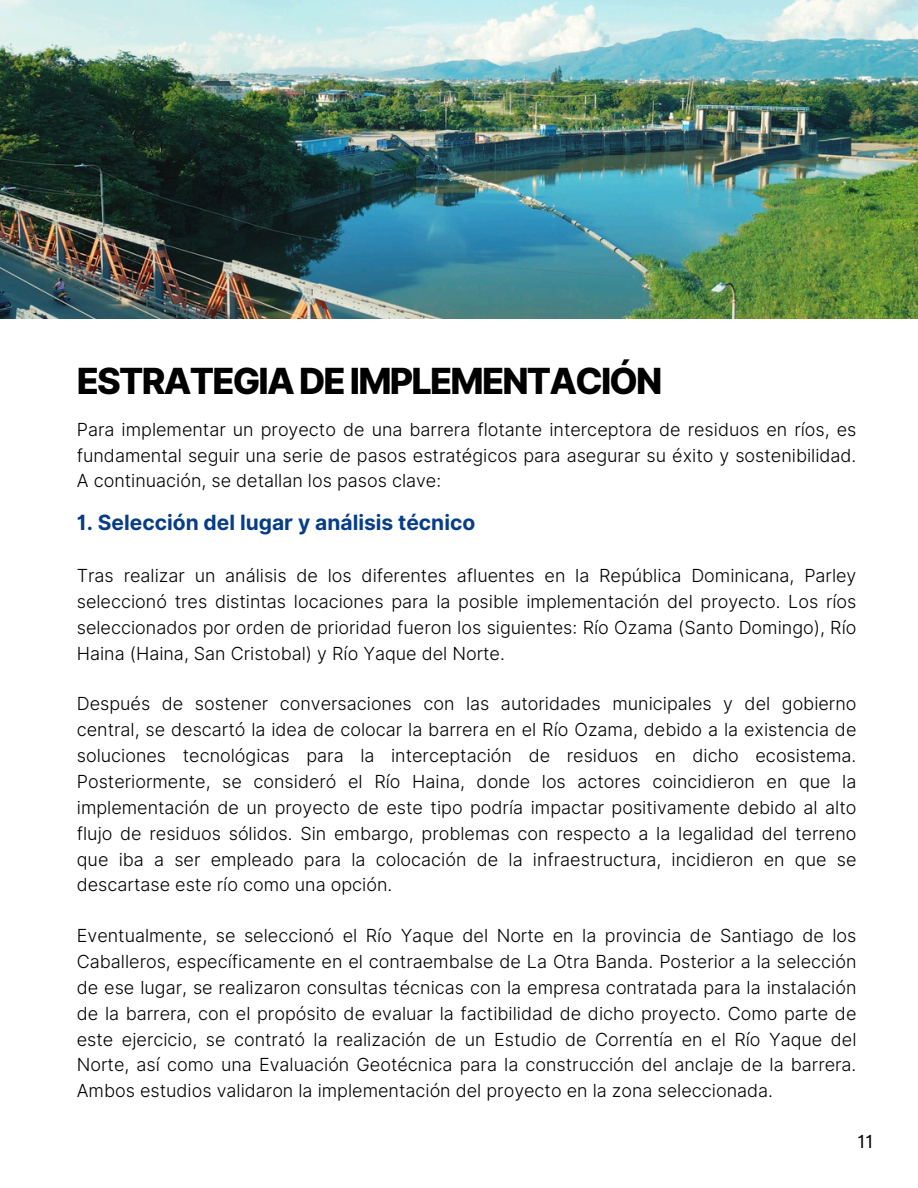
<style>
.page{position:relative;width:918px;height:1188px;background:#fff}
.page>*{position:absolute;margin:0;border:0;box-sizing:border-box;transform-origin:0 0}
.t1{font:800 36px "Inter";letter-spacing:-.05em;color:#000}
.t2{font:700 21px "Inter";color:#063d86}
.t3{font:300 18px/25.8px "Inter";color:#000;text-align:justify}
.t4{font:18px "Inter";color:#000}
</style>
<div class="page">
<img style="left:0;top:0;width:918px;height:318px">
<p class="t1" style="left:77px;top:359px;width:587px">ESTRATEGIA DE IMPLEMENTACIÓN</p>
<p class="t3" style="left:77px;top:416px;width:781px">Para implementar un proyecto de una barrera flotante interceptora de residuos en ríos, es fundamental seguir una serie de pasos estratégicos para asegurar su éxito y sostenibilidad.<br>A continuación, se detallan los pasos clave:</p>
<h1 class="t2" style="left:77px;top:510px;width:400px">1. Selección del lugar y análisis técnico</h1>
<p class="t3" style="left:77px;top:563px;width:781px">Tras realizar un análisis de los diferentes afluentes en la República Dominicana, Parley seleccionó tres distintas locaciones para la posible implementación del proyecto. Los ríos seleccionados por orden de prioridad fueron los siguientes: Río Ozama (Santo Domingo), Río Haina (Haina, San Cristobal) y Río Yaque del Norte.</p>
<h2 class="t3" style="left:77px;top:691px;width:781px">Después de sostener conversaciones con las autoridades municipales y del gobierno central, se descartó la idea de colocar la barrera en el Río Ozama, debido a la existencia de soluciones tecnológicas para la interceptación de residuos en dicho ecosistema.<br>Posteriormente, se consideró el Río Haina, donde los actores coincidieron en que la implementación de un proyecto de este tipo podría impactar positivamente debido al alto flujo de residuos sólidos. Sin embargo, problemas con respecto a la legalidad del terreno que iba a ser empleado para la colocación de la infraestructura, incidieron en que se descartase este río como una opción.</h2>
<p class="t3" style="left:77px;top:923px;width:781px">Eventualmente, se seleccionó el Río Yaque del Norte en la provincia de Santiago de los Caballeros, específicamente en el contraembalse de La Otra Banda. Posterior a la selección de ese lugar, se realizaron consultas técnicas con la empresa contratada para la instalación de la barrera, con el propósito de evaluar la factibilidad de dicho proyecto. Como parte de este ejercicio, se contrató la realización de un Estudio de Correntía en el Río Yaque del Norte, así como una Evaluación Geotécnica para la construcción del anclaje de la barrera.<br>Ambos estudios validaron la implementación del proyecto en la zona seleccionada.</p>
<p class="t4" style="left:857px;top:1130px;width:17px">11</p>
</div>
